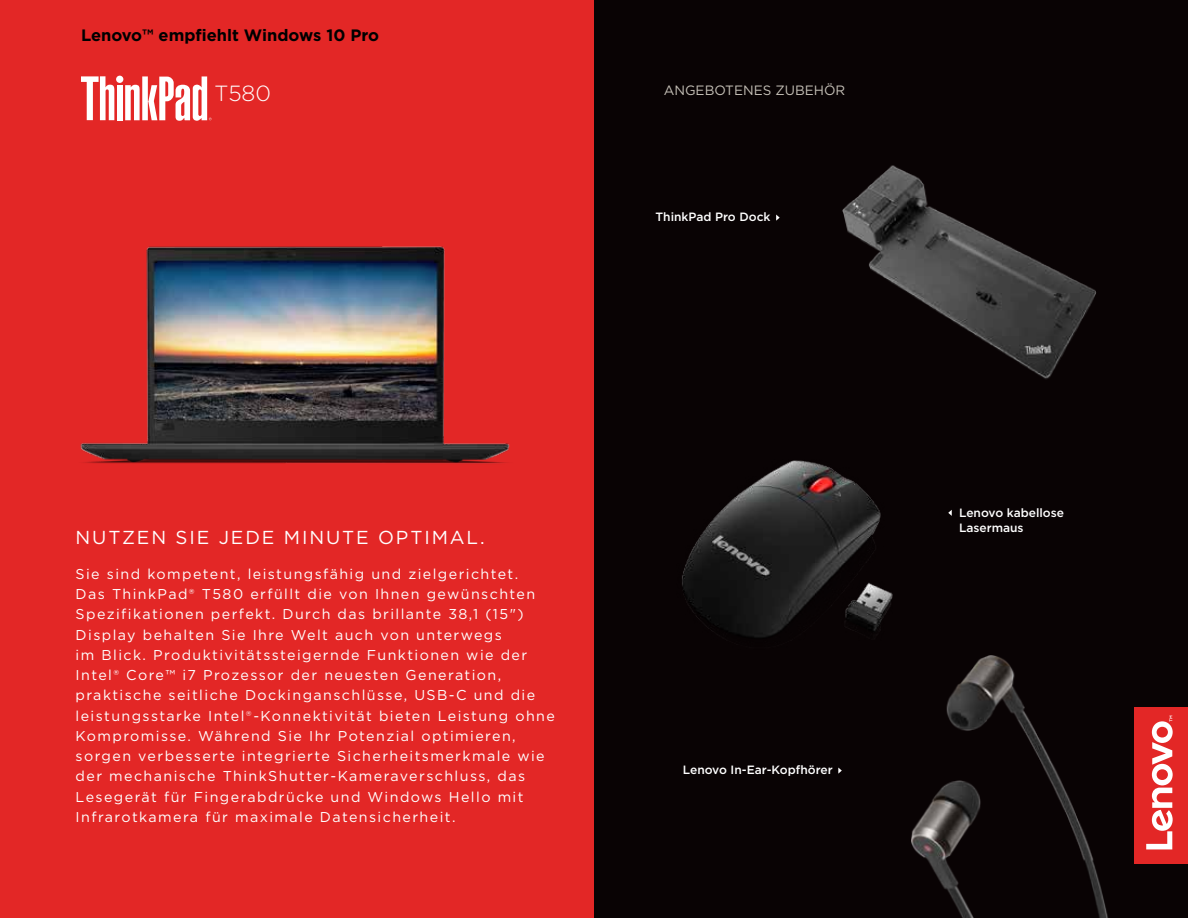
<style>
.page{position:relative;width:1188px;height:918px;background:#fff}
.page>*{position:absolute;margin:0;border:0;box-sizing:border-box;transform-origin:0 0}
.t1{font:300 21.9px "Gotham";color:#fff}
.t2{font:18.75px "Gotham";letter-spacing:.1em;color:#fff}
.t3{font:700 16.5px "Gotham";color:#000}
.t4{font:14.25px/20.2px "Gotham";letter-spacing:.1em;color:#fff}
.t5{font:13.5px "Gotham";color:#c5c0b7}
.t6{font:500 12px/15px "Gotham";color:#fff}
.s1{font-weight:300}
</style>
<div class="page">
<div style="left:592px;top:0;width:596px;height:918px;background:#090304"></div>
<svg style="left:838px;top:768px;width:4px;height:6px"></svg>
<svg style="left:776px;top:215px;width:4px;height:6px"></svg>
<svg style="left:948px;top:510px;width:4px;height:6px"></svg>
<div style="left:0;top:0;width:594px;height:918px;background:#e32726"></div>
<div style="left:1134px;top:707px;width:54px;height:157px;background:#e32726"></div>
<svg style="left:1171px;top:716px;width:2px;height:133px"></svg>
<div style="left:116px;top:76px;width:7px;height:7px;background:#fff;border-radius:50%"></div>
<svg style="left:81px;top:76px;width:33px;height:44px"></svg>
<div style="left:117px;top:85px;width:6px;height:35px;background:#fff"></div>
<svg style="left:125px;top:76px;width:87px;height:45px"></svg>
<img style="left:80px;top:246px;width:430px;height:218px">
<img style="left:911px;top:655px;width:260px;height:263px">
<img style="left:682px;top:460px;width:211px;height:177px">
<img style="left:842px;top:165px;width:254px;height:214px">
<p class="t3" style="left:81px;top:25px;width:299px">Lenovo™ empfiehlt Windows 10 Pro</p>
<h1 class="t1" style="left:214px;top:79px;width:58px">T580</h1>
<p class="t5" style="left:664px;top:82px;width:183px">ANGEBOTENES ZUBEHÖR</p>
<p class="t6" style="left:656px;top:209px;width:116px">ThinkPad Pro Dock</p>
<h2 class="t2" style="left:76px;top:525px;width:411px">NUTZEN SIE JEDE MINUTE OPTIMAL.</h2>
<p class="t4" style="left:76px;top:563px;width:481px">Sie sind kompetent, leistungsfähig und zielgerichtet.<br>Das ThinkPad® T580 erfüllt die von Ihnen gewünschten Spezifikationen perfekt. Durch das brillante 38,1 (15")<br>Display behalten Sie Ihre Welt auch von unterwegs<br>im Blick. Produktivitätssteigernde Funktionen wie der Intel® Core™ i7 Prozessor der neuesten Generation, praktische seitliche Dockinganschlüsse, USB-C und die leistungsstarke Intel<span class="s1">®</span>-Konnektivität bieten Leistung ohne Kompromisse. Während Sie Ihr Potenzial optimieren, sorgen verbesserte integrierte Sicherheitsmerkmale wie der mechanische ThinkShutter-Kameraverschluss, das Lesegerät für Fingerabdrücke und Windows Hello mit Infrarotkamera für maximale Datensicherheit.</p>
<p class="t6" style="left:683px;top:762px;width:151px">Lenovo In-Ear-Kopfhörer</p>
<p class="t6" style="left:959px;top:505px;width:106px">Lenovo kabellose<br>Lasermaus</p>
</div>
